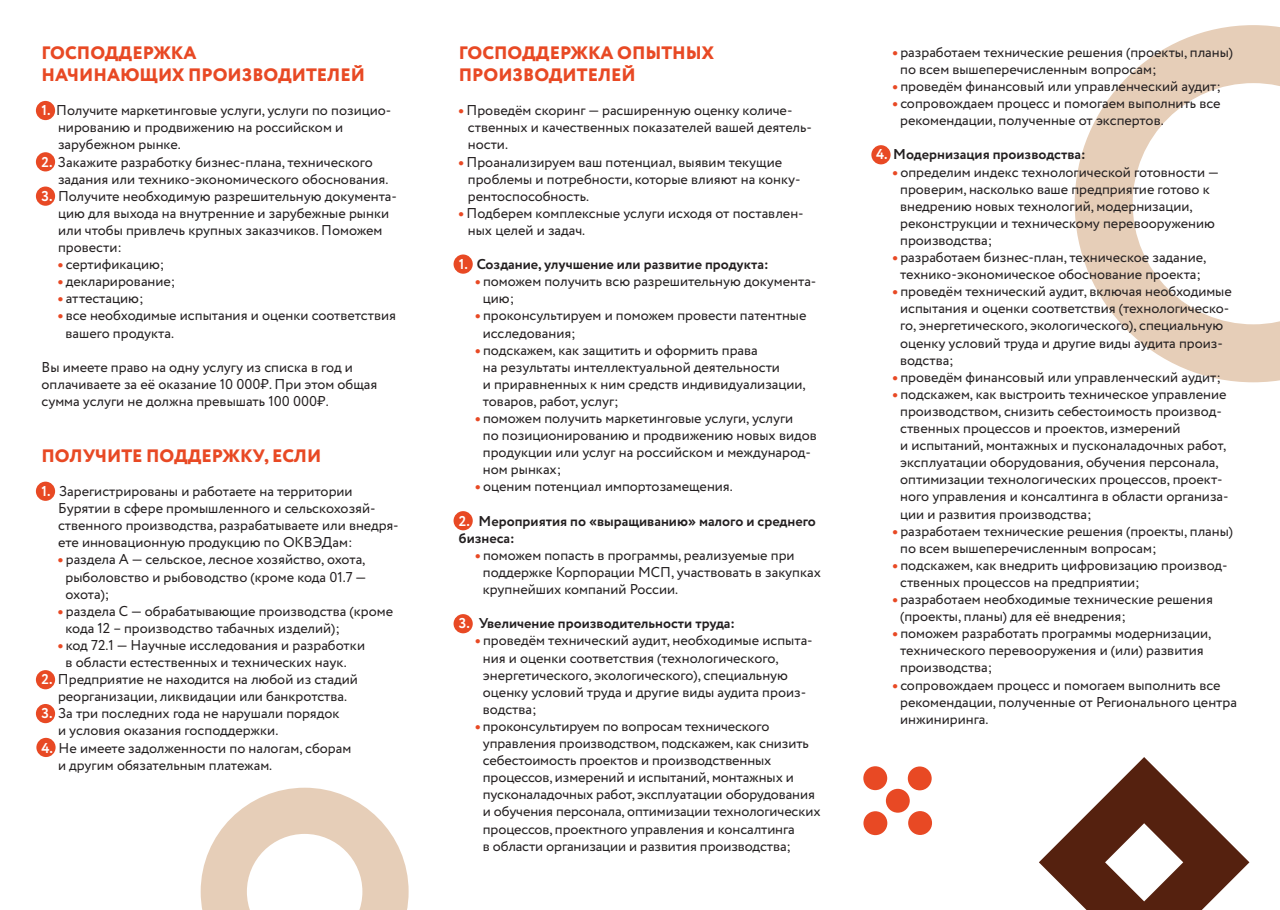
<style>
.page{position:relative;width:1280px;height:910px;background:#fff}
.page>*{position:absolute;margin:0;border:0;box-sizing:border-box;transform-origin:0 0}
.t1{font:800 18px/21.6px "Circe";color:#e84924}
.t2{font:14.25px/17.1px "Circe";color:#231f20}
.t3{font:700 14.25px/17.1px "Circe";color:#231f20}
.s1{font-weight:700;color:#fff}
.s2{font-weight:800;color:#e84924}
.s3{color:#fff}
</style>
<div class="page">
<div style="left:36px;top:101px;width:19px;height:19px;background:#e84924;border-radius:50%"></div>
<div style="left:454px;top:254px;width:19px;height:20px;background:#e84924;border-radius:50%"></div>
<div style="left:454px;top:511px;width:19px;height:19px;background:#e84924;border-radius:50%"></div>
<div style="left:454px;top:614px;width:19px;height:19px;background:#e84924;border-radius:50%"></div>
<div style="left:871px;top:145px;width:19px;height:19px;background:#e84924;border-radius:50%"></div>
<div style="left:36px;top:152px;width:19px;height:19px;background:#e84924;border-radius:50%"></div>
<div style="left:36px;top:187px;width:19px;height:19px;background:#e84924;border-radius:50%"></div>
<div style="left:36px;top:482px;width:19px;height:19px;background:#e84924;border-radius:50%"></div>
<div style="left:36px;top:670px;width:19px;height:19px;background:#e84924;border-radius:50%"></div>
<div style="left:36px;top:704px;width:19px;height:19px;background:#e84924;border-radius:50%"></div>
<div style="left:36px;top:738px;width:20px;height:19px;background:#e84924;border-radius:50%"></div>
<svg style="left:1039px;top:757px;width:210px;height:153px"></svg>
<svg style="left:201px;top:788px;width:208px;height:122px"></svg>
<svg style="left:1075px;top:25px;width:205px;height:357px"></svg>
<div style="left:863px;top:766px;width:24px;height:24px;background:#e84924;border-radius:50%"></div>
<div style="left:908px;top:811px;width:24px;height:24px;background:#e84924;border-radius:50%"></div>
<div style="left:886px;top:789px;width:24px;height:24px;background:#e84924;border-radius:50%"></div>
<div style="left:863px;top:811px;width:24px;height:24px;background:#e84924;border-radius:50%"></div>
<div style="left:908px;top:766px;width:24px;height:24px;background:#e84924;border-radius:50%"></div>
<p class="t1" style="left:42px;top:44px;width:325px">ГОСПОДДЕРЖКА<br>НАЧИНАЮЩИХ ПРОИЗВОДИТЕЛЕЙ</p>
<p class="t2" style="left:58px;top:102px;width:335px;text-indent:-17px"><span class="s1">1.</span> Получите маркетинговые услуги, услуги по позицио&shy;нированию и продвижению на российском и зарубежном рынке.</p>
<p class="t2" style="left:58px;top:154px;width:332px;text-indent:-17px"><span class="s1">2.</span> Закажите разработку бизнес-плана, технического задания или технико-экономического обоснования.</p>
<p class="t2" style="left:58px;top:188px;width:340px;text-indent:-17px"><span class="s1">3.</span> Получите необходимую разрешительную документа&shy;цию для выхода на внутренние и зарубежные рынки или чтобы привлечь крупных заказчиков. Поможем провести:</p>
<p class="t2" style="left:58px;top:256px;width:108px"><span class="s2">•</span> сертификацию;</p>
<p class="t2" style="left:58px;top:273px;width:119px"><span class="s2">•</span> декларирование;</p>
<p class="t2" style="left:58px;top:290px;width:87px"><span class="s2">•</span> аттестацию;</p>
<p class="t2" style="left:66px;top:308px;width:332px;text-indent:-7px"><span class="s2">•</span> все необходимые испытания и оценки соответствия вашего продукта.</p>
<p class="t2" style="left:42px;top:359px;width:337px">Вы имеете право на одну услугу из списка в год и оплачиваете за её оказание 10 000₷. При этом общая сумма услуги не должна превышать 100 000₷.</p>
<p class="t1" style="left:42px;top:446px;width:281px">ПОЛУЧИТЕ ПОДДЕРЖКУ, ЕСЛИ</p>
<p class="t2" style="left:58px;top:483px;width:342px;text-indent:-17px"><span class="s1">1.</span> Зарегистрированы и работаете на территории Бурятии в сфере промышленного и сельскохозяй&shy;ственного производства, разрабатываете или внедря&shy;ете инновационную продукцию по ОКВЭДам:</p>
<p class="t2" style="left:66px;top:551px;width:303px;text-align:justify;text-indent:-7px"><span class="s2">•</span> раздела А — сельское, лесное хозяйство, охота, рыболовство и рыбоводство (кроме кода 01.7 — охота);</p>
<p class="t2" style="left:66px;top:603px;width:329px;text-indent:-7px"><span class="s2">•</span> раздела С — обрабатывающие производства (кроме кода 12 – производство табачных изделий);</p>
<p class="t2" style="left:66px;top:637px;width:301px;text-indent:-7px"><span class="s2">•</span> код 72.1 — Научные исследования и разработки в области естественных и технических наук.</p>
<p class="t2" style="left:42px;top:671px;width:318px;text-align:center"><span class="s1">2.</span> Предприятие не находится на любой из стадий реорганизации, ликвидации или банкротства.</p>
<p class="t2" style="left:58px;top:705px;width:283px;text-indent:-17px"><span class="s1">3.</span> За три последних года не нарушали порядок и условия оказания господдержки.</p>
<p class="t2" style="left:58px;top:740px;width:295px;text-indent:-17px"><span class="s1">4.</span> Не имеете задолженности по налогам, сборам и другим обязательным платежам.</p>
<p class="t1" style="left:459px;top:44px;width:257px">ГОСПОДДЕРЖКА ОПЫТНЫХ<br>ПРОИЗВОДИТЕЛЕЙ</p>
<p class="t2" style="left:468px;top:102px;width:346px;text-indent:-9px"><span class="s2">•</span> Проведём скоринг — расширенную оценку количе&shy;ственных и качественных показателей вашей деятель&shy;ности.</p>
<p class="t2" style="left:468px;top:154px;width:334px;text-indent:-9px"><span class="s2">•</span> Проанализируем ваш потенциал, выявим текущие проблемы и потребности, которые влияют на конку&shy;рентоспособность.</p>
<p class="t2" style="left:468px;top:205px;width:337px;text-indent:-9px"><span class="s2">•</span> Подберем комплексные услуги исходя от поставлен&shy;ных целей и задач.</p>
<p class="t3" style="left:459px;top:256px;width:311px"><span class="s3">1.</span> Создание, улучшение или развитие продукта:</p>
<p class="t2" style="left:483px;top:273px;width:335px;text-indent:-7px"><span class="s2">•</span> поможем получить всю разрешительную документа&shy;цию;</p>
<p class="t2" style="left:483px;top:308px;width:325px;text-indent:-7px"><span class="s2">•</span> проконсультируем и поможем провести патентные исследования;</p>
<p class="t2" style="left:483px;top:342px;width:324px;text-indent:-7px"><span class="s2">•</span> подскажем, как защитить и оформить права<br>на результаты интеллектуальной деятельности<br>и приравненных к ним средств индивидуализации, товаров, работ, услуг;</p>
<p class="t2" style="left:483px;top:410px;width:336px;text-indent:-7px"><span class="s2">•</span> поможем получить маркетинговые услуги, услуги<br>по позиционированию и продвижению новых видов продукции или услуг на российском и международ&shy;ном рынках;</p>
<p class="t2" style="left:475px;top:479px;width:259px"><span class="s2">•</span> оценим потенциал импортозамещения.</p>
<p class="t3" style="left:459px;top:513px;width:359px"><span class="s3">2.</span> Мероприятия по «выращиванию» малого и среднего бизнеса:</p>
<p class="t2" style="left:483px;top:547px;width:340px;text-indent:-7px"><span class="s2">•</span> поможем попасть в программы, реализуемые при поддержке Корпорации МСП, участвовать в закупках крупнейших компаний России.</p>
<p class="t3" style="left:459px;top:616px;width:278px"><span class="s3">3.</span> Увеличение производительности труда:</p>
<p class="t2" style="left:483px;top:632px;width:331px;text-indent:-7px"><span class="s2">•</span> проведём технический аудит, необходимые испыта&shy;ния и оценки соответствия (технологического, энергетического, экологического), специальную оценку условий труда и другие виды аудита произ&shy;водства;</p>
<p class="t2" style="left:483px;top:718px;width:339px;text-indent:-7px"><span class="s2">•</span> проконсультируем по вопросам технического управления производством, подскажем, как снизить себестоимость проектов и производственных процессов, измерений и испытаний, монтажных и пусконаладочных работ, эксплуатации оборудования и обучения персонала, оптимизации технологических процессов, проектного управления и консалтинга<br>в области организации и развития производства;</p>
<p class="t2" style="left:900px;top:44px;width:334px;text-indent:-7px"><span class="s2">•</span> разработаем технические решения (проекты, планы) по всем вышеперечисленным вопросам;</p>
<p class="t2" style="left:893px;top:78px;width:330px"><span class="s2">•</span> проведём финансовый или управленческий аудит;</p>
<p class="t2" style="left:900px;top:95px;width:322px;text-indent:-7px"><span class="s2">•</span> сопровождаем процесс и помогаем выполнить все рекомендации, полученные от экспертов.</p>
<p class="t3" style="left:876px;top:147px;width:211px"><span class="s3">4.</span> Модернизация производства:</p>
<p class="t2" style="left:900px;top:164px;width:320px;text-indent:-7px"><span class="s2">•</span> определим индекс технологической готовности — проверим, насколько ваше предприятие готово к внедрению новых технологий, модернизации, реконструкции и техническому перевооружению производства;</p>
<p class="t2" style="left:893px;top:249px;width:315px;text-align:center"><span class="s2">•</span> разработаем бизнес-план, техническое задание, технико-экономическое обоснование проекта;</p>
<p class="t2" style="left:900px;top:283px;width:333px;text-indent:-7px"><span class="s2">•</span> проведём технический аудит, включая необходимые испытания и оценки соответствия (технологическо&shy;го, энергетического, экологического), специальную оценку условий труда и другие виды аудита произ&shy;водства;</p>
<p class="t2" style="left:893px;top:369px;width:330px"><span class="s2">•</span> проведём финансовый или управленческий аудит;</p>
<p class="t2" style="left:900px;top:386px;width:330px;text-indent:-7px"><span class="s2">•</span> подскажем, как выстроить техническое управление производством, снизить себестоимость производ&shy;ственных процессов и проектов, измерений<br>и испытаний, монтажных и пусконаладочных работ, эксплуатации оборудования, обучения персонала, оптимизации технологических процессов, проект&shy;ного управления и консалтинга в области организа&shy;ции и развития производства;</p>
<p class="t2" style="left:900px;top:523px;width:334px;text-indent:-7px"><span class="s2">•</span> разработаем технические решения (проекты, планы) по всем вышеперечисленным вопросам;</p>
<p class="t2" style="left:900px;top:557px;width:329px;text-indent:-7px"><span class="s2">•</span> подскажем, как внедрить цифровизацию производ&shy;ственных процессов на предприятии;</p>
<p class="t2" style="left:900px;top:591px;width:314px;text-indent:-7px"><span class="s2">•</span> разработаем необходимые технические решения (проекты, планы) для её внедрения;</p>
<p class="t2" style="left:900px;top:625px;width:313px;text-indent:-7px"><span class="s2">•</span> поможем разработать программы модернизации, технического перевооружения и (или) развития производства;</p>
<p class="t2" style="left:900px;top:677px;width:338px;text-indent:-7px"><span class="s2">•</span> сопровождаем процесс и помогаем выполнить все рекомендации, полученные от Регионального центра инжиниринга.</p>
</div>
